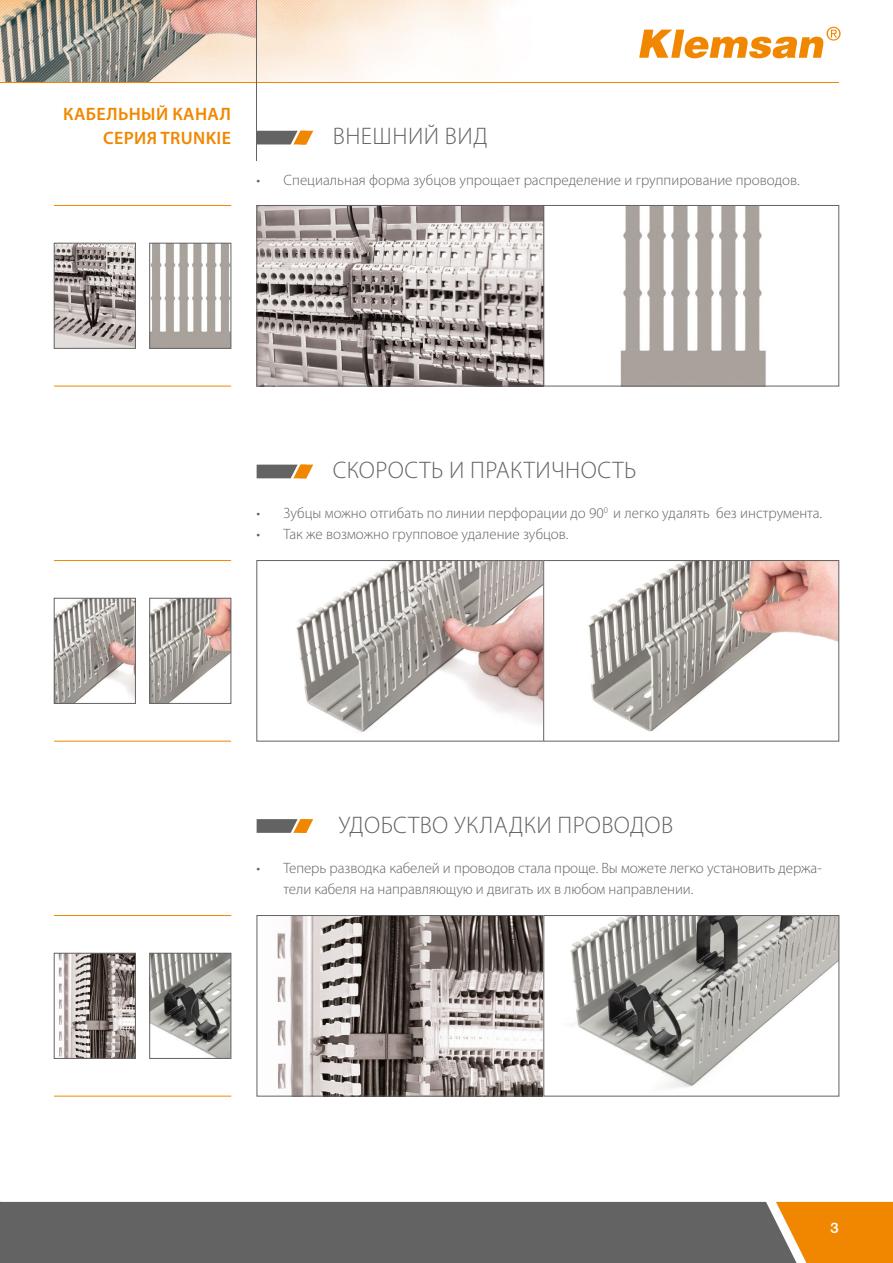
<style>
.page{position:relative;width:893px;height:1263px;background:#fff}
.page>*{position:absolute;margin:0;border:0;box-sizing:border-box;transform-origin:0 0}
.t1{font:300 24px "Myriad Pro";letter-spacing:.02em;color:#646363}
.t2{font:600 18px/24px "Myriad Pro";letter-spacing:.02em;color:#f18700;text-align:right}
.t3{font:300 15px/21px "Myriad Pro";color:#646363}
.t4{font:500 15px "Swiss 721 BT";color:#fff}
</style>
<div class="page">
<div style="left:797px;top:1202px;width:96px;height:61px;background:#f18700"></div>
<div style="left:0;top:1202px;width:797px;height:61px;background:#646363"></div>
<svg style="left:258px;top:131px;width:55px;height:13px"></svg>
<img style="left:0;top:0;width:836px;height:82px">
<hr style="left:0;top:82px;width:839px;height:1px;background:#f18700">
<svg style="left:639px;top:27px;width:202px;height:31px"></svg>
<hr style="left:257px;top:0;width:1px;height:161px;background:#646363">
<hr style="left:54px;top:205px;width:177px;height:1px;background:#f18700">
<hr style="left:54px;top:386px;width:177px;height:1px;background:#f18700">
<img style="left:56px;top:245px;width:78px;height:102px">
<div style="left:54px;top:243px;width:82px;height:106px;border:1px solid #646363"></div>
<img style="left:151px;top:245px;width:78px;height:102px">
<div style="left:149px;top:243px;width:82px;height:106px;border:1px solid #646363"></div>
<img style="left:620px;top:207px;width:146px;height:177px">
<div style="left:543px;top:205px;width:296px;height:181px;border:1px solid #646363"></div>
<img style="left:259px;top:207px;width:283px;height:177px">
<div style="left:257px;top:205px;width:287px;height:181px;border:1px solid #646363"></div>
<svg style="left:257px;top:465px;width:56px;height:13px"></svg>
<img style="left:296px;top:562px;width:246px;height:170px">
<div style="left:257px;top:560px;width:287px;height:181px;border:1px solid #646363"></div>
<svg style="left:588px;top:562px;width:249px;height:170px"></svg>
<div style="left:543px;top:560px;width:296px;height:181px;border:1px solid #646363"></div>
<hr style="left:54px;top:560px;width:177px;height:1px;background:#f18700">
<hr style="left:54px;top:741px;width:177px;height:1px;background:#f18700">
<img style="left:56px;top:600px;width:78px;height:102px">
<div style="left:54px;top:598px;width:82px;height:106px;border:1px solid #646363"></div>
<img style="left:151px;top:600px;width:78px;height:102px">
<div style="left:149px;top:598px;width:82px;height:106px;border:1px solid #646363"></div>
<svg style="left:257px;top:819px;width:56px;height:14px"></svg>
<hr style="left:54px;top:915px;width:177px;height:1px;background:#f18700">
<hr style="left:54px;top:1096px;width:177px;height:1px;background:#f18700">
<img style="left:58px;top:955px;width:76px;height:101px">
<div style="left:54px;top:953px;width:82px;height:105px;border:1px solid #646363"></div>
<img style="left:151px;top:955px;width:78px;height:101px">
<div style="left:149px;top:953px;width:82px;height:105px;border:1px solid #646363"></div>
<img style="left:277px;top:917px;width:265px;height:177px">
<div style="left:257px;top:915px;width:287px;height:181px;border:1px solid #646363"></div>
<svg style="left:570px;top:917px;width:267px;height:171px"></svg>
<div style="left:544px;top:915px;width:295px;height:181px;border:1px solid #646363"></div>
<p class="t2" style="left:63px;top:102px;width:169px">КАБЕЛЬНЫЙ КАНАЛ<br>СЕРИЯ TRUNKIE</p>
<h1 class="t1" style="left:333px;top:122px;width:156px">ВНЕШНИЙ ВИД</h1>
<p class="t3" style="left:257px;top:169px;width:545px">• Специальная форма зубцов упрощает распределение и группирование проводов.</p>
<h1 class="t1" style="left:333px;top:456px;width:305px">СКОРОСТЬ И ПРАКТИЧНОСТЬ</h1>
<p class="t3" style="left:257px;top:503px;width:567px">• Зубцы можно отгибать по линии перфорации до 90<sup>0</sup> и легко удалять без инструмента.</p>
<p class="t3" style="left:257px;top:524px;width:313px">• Так же возможно групповое удаление зубцов.</p>
<h1 class="t1" style="left:339px;top:811px;width:336px">УДОБСТВО УКЛАДКИ ПРОВОДОВ</h1>
<p class="t3" style="left:284px;top:858px;width:540px;text-indent:-27px">• Теперь разводка кабелей и проводов стала проще. Вы можете легко установить держа&shy;тели кабеля на направляющую и двигать их в любом направлении.</p>
<p class="t4" style="left:831px;top:1218px;width:10px">3</p>
</div>
